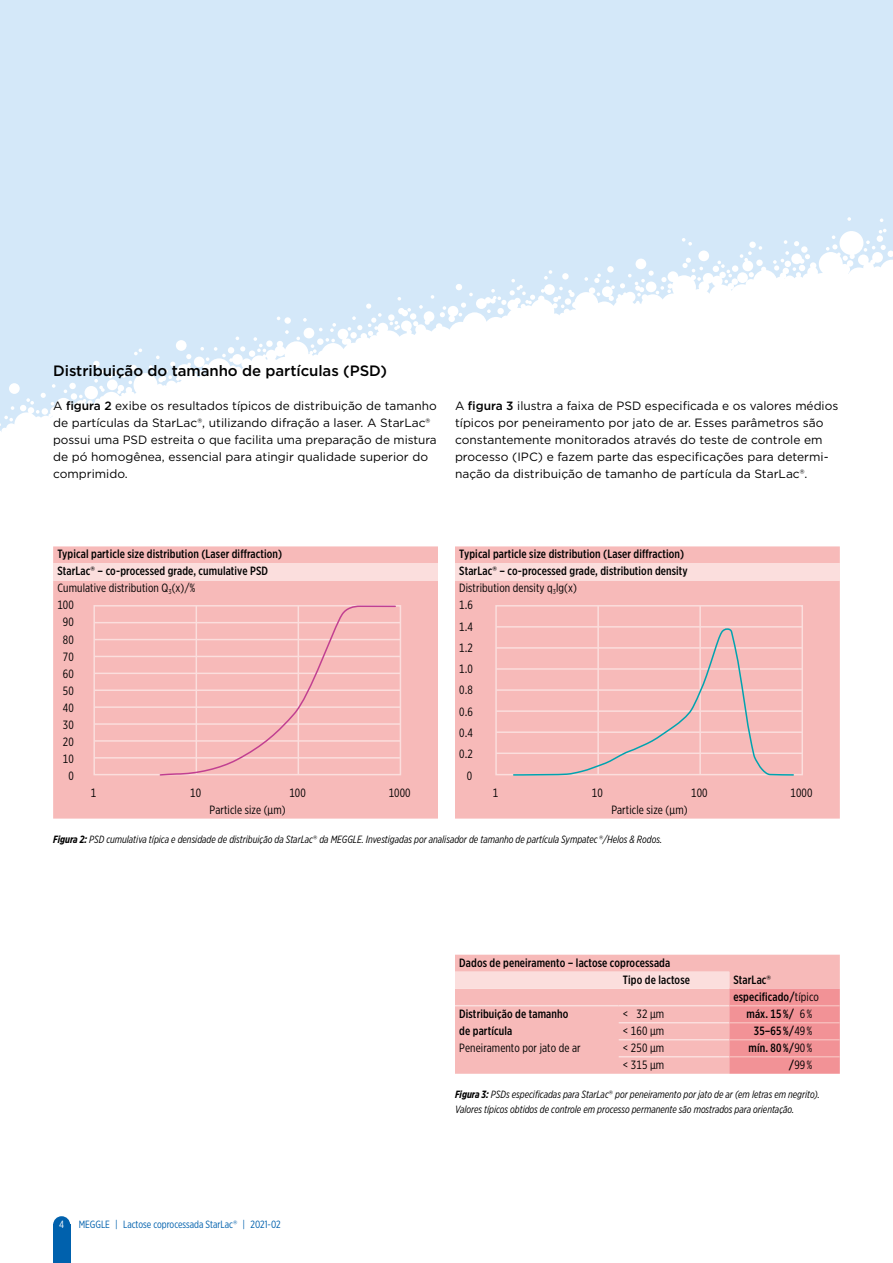
<style>
.page{position:relative;width:893px;height:1263px;background:#fff}
.page>*{position:absolute;margin:0;border:0;box-sizing:border-box;transform-origin:0 0}
.t1{font:500 15px "Gotham";letter-spacing:-.005em;color:#000}
.t2{font:12px/17px "Gotham";color:#000}
.t3{font:500 12px/17px "Gotham X Narrow";letter-spacing:.01em;color:#000}
.t4{font:12px/21.3px "Gotham X Narrow";letter-spacing:.01em;color:#000;text-align:justify}
.t5{font:italic 10.5px/15px "Gotham X Narrow";color:#000}
.t6{font:10.5px "Gotham X Narrow";color:#0061ad}
.t7{font:10.5px "Gotham X Narrow";color:#fff}
.s1{font-weight:500}
.s2{font-family:"Gotham"}
.s3{font-weight:400}
.s4{font-weight:700}
.s5{font-family:"Gotham";font-style:normal}
</style>
<div class="page">
<div style="left:0;top:0;width:893px;height:455px;background:#d4e8f9"></div>
<svg style="left:0;top:217px;width:893px;height:238px;fill:#fff"></svg>
<div style="left:53px;top:1225px;width:17px;height:38px;background:#0061ad"></div>
<div style="left:53px;top:1216px;width:17px;height:17px;background:#0061ad;border-radius:50%"></div>
<div style="left:53px;top:546px;width:385px;height:273px;background:#f7bab9"></div>
<div style="left:53px;top:563px;width:385px;height:17px;background:#fbdedd"></div>
<div style="left:93px;top:605px;width:308px;height:170px;border:2px solid #fbdedd"></div>
<hr style="left:94px;top:639px;width:306px;height:1px;background:#fbdedd">
<hr style="left:94px;top:622px;width:306px;height:1px;background:#fbdedd">
<hr style="left:94px;top:656px;width:306px;height:1px;background:#fbdedd">
<hr style="left:94px;top:673px;width:306px;height:1px;background:#fbdedd">
<hr style="left:94px;top:706px;width:306px;height:2px;background:#fbdedd">
<hr style="left:94px;top:723px;width:306px;height:2px;background:#fbdedd">
<hr style="left:94px;top:689px;width:306px;height:2px;background:#fbdedd">
<hr style="left:94px;top:740px;width:306px;height:2px;background:#fbdedd">
<hr style="left:94px;top:757px;width:306px;height:1px;background:#fbdedd">
<svg style="left:159px;top:605px;width:238px;height:171px;background:#f6bcbc"></svg>
<div style="left:455px;top:546px;width:385px;height:273px;background:#f7bab9"></div>
<div style="left:455px;top:563px;width:385px;height:17px;background:#fbdedd"></div>
<div style="left:495px;top:605px;width:308px;height:170px;border:2px solid #fbdedd"></div>
<hr style="left:597px;top:606px;width:2px;height:169px;background:#fbdedd">
<hr style="left:699px;top:606px;width:2px;height:169px;background:#fbdedd">
<hr style="left:496px;top:647px;width:306px;height:2px;background:#fbdedd">
<hr style="left:496px;top:626px;width:306px;height:2px;background:#fbdedd">
<hr style="left:496px;top:668px;width:306px;height:2px;background:#fbdedd">
<hr style="left:496px;top:710px;width:306px;height:2px;background:#fbdedd">
<hr style="left:496px;top:731px;width:306px;height:2px;background:#fbdedd">
<hr style="left:496px;top:689px;width:306px;height:2px;background:#fbdedd">
<hr style="left:496px;top:752px;width:306px;height:2px;background:#fbdedd">
<svg style="left:512px;top:627px;width:283px;height:149px;background:#f2bcbb"></svg>
<div style="left:455px;top:955px;width:385px;height:17px;background:#f7bab9"></div>
<svg style="left:455px;top:972px;width:385px;height:102px;background:#f6b5b5"></svg>
<hr style="left:455px;top:1005px;width:164px;height:1px;background:#fbdedd">
<hr style="left:619px;top:1005px;width:110px;height:1px;background:#fbdedd">
<hr style="left:619px;top:1022px;width:110px;height:1px;background:#fbdedd">
<hr style="left:619px;top:1039px;width:110px;height:1px;background:#fbdedd">
<hr style="left:729px;top:1005px;width:111px;height:1px;background:#f7bab9">
<hr style="left:729px;top:1022px;width:111px;height:1px;background:#f7bab9">
<hr style="left:729px;top:1039px;width:111px;height:1px;background:#f7bab9">
<hr style="left:619px;top:1056px;width:110px;height:1px;background:#fbdedd">
<hr style="left:729px;top:1056px;width:111px;height:1px;background:#f7bab9">
<p class="t1" style="left:53px;top:361px;width:335px">Distribuição do tamanho de partículas (PSD)</p>
<p class="t2" style="left:53px;top:397px;width:385px">A <span class="s1">figura 2</span> exibe os resultados típicos de distribuição de tamanho de partículas da StarLac®, utilizando difração a laser. A StarLac® possui uma PSD estreita o que facilita uma preparação de mistura de pó homogênea, essencial para atingir qualidade superior do comprimido.</p>
<p class="t2" style="left:455px;top:397px;width:385px">A <span class="s1">figura 3</span> ilustra a faixa de PSD especificada e os valores médios típicos por peneiramento por jato de ar. Esses parâmetros são constantemente monitorados através do teste de controle em processo (IPC) e fazem parte das especificações para determi&shy;nação da distribuição de tamanho de partícula da StarLac®.</p>
<p class="t3" style="left:57px;top:546px;width:226px">Typical particle size distribution (Laser diffraction)</p>
<p class="t3" style="left:57px;top:563px;width:212px">StarLac<span class="s2">®</span> – co-processed grade, cumulative PSD</p>
<p class="t4" style="left:57px;top:577px;width:139px">Cumulative distribution Q<sub>3</sub>(x)/%</p>
<p class="t4" style="left:57px;top:594px;width:18px">100</p>
<p class="t4" style="left:63px;top:611px;width:12px">90</p>
<p class="t4" style="left:63px;top:628px;width:12px">80</p>
<p class="t4" style="left:63px;top:645px;width:12px">70</p>
<p class="t4" style="left:63px;top:662px;width:12px">60</p>
<p class="t4" style="left:63px;top:679px;width:12px">50</p>
<p class="t4" style="left:63px;top:696px;width:12px">40</p>
<p class="t4" style="left:63px;top:713px;width:12px">30</p>
<p class="t4" style="left:63px;top:730px;width:12px">20</p>
<p class="t4" style="left:63px;top:747px;width:12px">10</p>
<p class="t4" style="left:68px;top:764px;width:7px">0</p>
<p class="t4" style="left:91px;top:781px;width:7px">1</p>
<p class="t4" style="left:190px;top:781px;width:12px">10</p>
<p class="t4" style="left:289px;top:781px;width:18px">100</p>
<p class="t4" style="left:389px;top:781px;width:23px">1000</p>
<p class="t4" style="left:210px;top:798px;width:78px">Particle size (µm)</p>
<p class="t3" style="left:459px;top:546px;width:230px">Typical particle size distribution (Laser diffraction)<br>StarLac<span class="s2">®</span> – co-processed grade, distribution density <span class="s3">Distribution density q</span><sub>3</sub><span class="s3">lg(x)<br>1.6</span></p>
<p class="t4" style="left:459px;top:615px;width:15px">1.4<br>1.2<br>1.0<br>0.8<br>0.6<br>0.4<br>0.2</p>
<p class="t4" style="left:467px;top:764px;width:7px">0</p>
<p class="t4" style="left:493px;top:781px;width:7px">1</p>
<p class="t4" style="left:592px;top:781px;width:12px">10</p>
<p class="t4" style="left:691px;top:781px;width:18px">100</p>
<p class="t4" style="left:790px;top:781px;width:23px">1000</p>
<p class="t4" style="left:611px;top:798px;width:78px">Particle size (µm)</p>
<p class="t5" style="left:53px;top:832px;width:610px"><span class="s4">Figura 2:</span> PSD cumulativa típica e densidade de distribuição da StarLac<span class="s5">®</span> da MEGGLE. Investigadas por analisador de tamanho de partícula Sympatec <span class="s5">®</span>/Helos &amp; Rodos.</p>
<p class="t3" style="left:623px;top:954px;width:69px;text-indent:-164px">Dados de peneiramento – lactose coprocessada<br>Tipo de lactose</p>
<p class="t3" style="left:733px;top:971px;width:87px">StarLac<span class="s2">® </span>especificado/<span class="s3">típico</span></p>
<p class="t3" style="left:459px;top:1005px;width:111px">Distribuição de tamanho de partícula</p>
<p class="t4" style="left:459px;top:1037px;width:123px">Peneiramento por jato de ar</p>
<p class="t4" style="left:623px;top:1003px;width:43px">&lt; 32 µm</p>
<p class="t3" style="left:746px;top:1005px;width:67px">máx. 15 %/ <span class="s3">6 %</span></p>
<p class="t4" style="left:623px;top:1020px;width:43px">&lt; 160 µm</p>
<p class="t3" style="left:754px;top:1022px;width:60px">35–65 %/<span class="s3">49 %</span></p>
<p class="t4" style="left:623px;top:1037px;width:43px">&lt; 250 µm</p>
<p class="t3" style="left:749px;top:1039px;width:65px">mín. 80 %/<span class="s3">90 %</span></p>
<p class="t4" style="left:623px;top:1054px;width:43px">&lt; 315 µm</p>
<p class="t4" style="left:789px;top:1054px;width:25px"><span class="s1">/</span>99 %</p>
<p class="t7" style="left:59px;top:1218px;width:6px">4</p>
<p class="t6" style="left:79px;top:1218px;width:203px">MEGGLE | Lactose coprocessada StarLac<span class="s2">®</span> | 2021-02</p>
<p class="t5" style="left:455px;top:1087px;width:367px"><span class="s4">Figura 3:</span> PSDs especificadas para StarLac<span class="s5">®</span> por peneiramento por jato de ar (em letras em negrito).<br>Valores típicos obtidos de controle em processo permanente são mostrados para orientação.</p>
</div>
